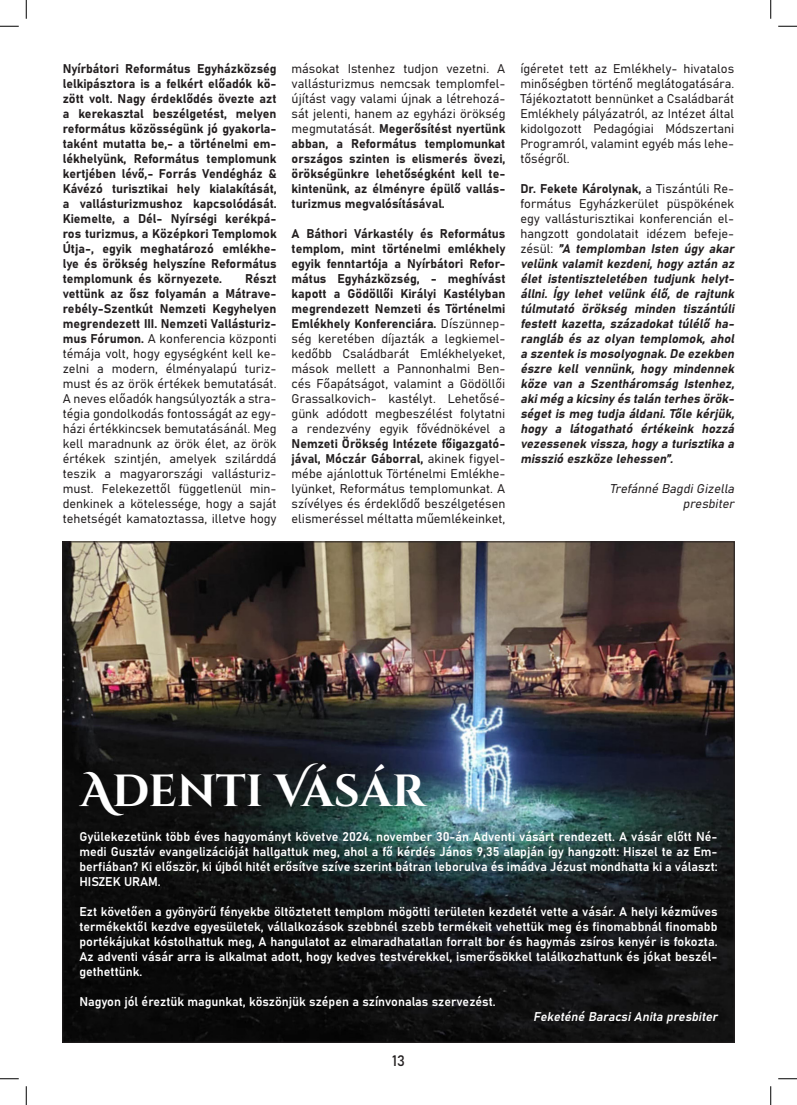
<style>
.page{position:relative;width:797px;height:1105px;background:#fff}
.page>*{position:absolute;margin:0;border:0;box-sizing:border-box;transform-origin:0 0}
.t1{font:700 45px "Cinzel Decorative";color:#fff}
.t2{font:15px "Bahnschrift";color:#231f20}
.t3{font:12.5px/15px "Bahnschrift";color:#231f20;text-align:justify}
.t4{font:12.5px/15px "Bahnschrift";color:#fff;text-align:justify}
.t5{font:italic 12.5px/15px "Bahnschrift";color:#231f20}
.t6{font:italic 12.5px "Bahnschrift";color:#fff}
.s1{font-style:normal}
</style>
<div class="page">
<img style="left:65px;top:544px;width:667px;height:496px">
<svg style="left:0;top:25px;width:19px;height:2px"></svg>
<svg style="left:778px;top:25px;width:19px;height:2px"></svg>
<svg style="left:0;top:1078px;width:19px;height:1px"></svg>
<svg style="left:778px;top:1078px;width:19px;height:1px"></svg>
<svg style="left:25px;top:0;width:2px;height:19px"></svg>
<svg style="left:25px;top:1086px;width:2px;height:19px"></svg>
<svg style="left:770px;top:0;width:1px;height:19px"></svg>
<svg style="left:770px;top:1086px;width:1px;height:19px"></svg>
<p class="t3" style="left:63px;top:60px;width:215px">Nyírbátori Református Egyházközség lelkipásztora is a felkért előadók kö&shy;zött volt. Nagy érdeklődés övezte azt a kerekasztal beszélgetést, melyen református közösségünk jó gyakorla&shy;taként mutatta be,- a történelmi em&shy;lékhelyünk, Református templomunk kertjében lévő,- Forrás Vendégház &amp; Kávézó turisztikai hely kialakítását, a vallásturizmushoz kapcsolódását.<br>Kiemelte, a Dél- Nyírségi kerékpá&shy;ros turizmus, a Középkori Templomok Útja-, egyik meghatározó emlékhe&shy;lye és örökség helyszíne Református templomunk és környezete.</p>
<p class="t3" style="left:63px;top:270px;width:215px;text-indent:182px">Részt vettünk az ősz folyamán a Mátrave&shy;rebély-Szentkút Nemzeti Kegyhelyen megrendezett III. Nemzeti Vallásturiz&shy;mus Fórumon. A konferencia központi témája volt, hogy egységként kell ke&shy;zelni a modern, élményalapú turiz&shy;must és az örök értékek bemutatását.<br>A neves előadók hangsúlyozták a stra&shy;tégia gondolkodás fontosságát az egy&shy;házi értékkincsek bemutatásánál. Meg kell maradnunk az örök élet, az örök értékek szintjén, amelyek szilárddá teszik a magyarországi vallásturiz&shy;must. Felekezettől függetlenül min&shy;denkinek a kötelessége, hogy a saját tehetségét kamatoztassa, illetve hogy</p>
<p class="t3" style="left:291px;top:60px;width:215px">másokat Istenhez tudjon vezetni. A vallásturizmus nemcsak templomfel&shy;újítást vagy valami újnak a létrehozá&shy;sát jelenti, hanem az egyházi örökség megmutatását. Megerősítést nyertünk abban, a Református templomunkat országos szinten is elismerés övezi, örökségünkre lehetőségként kell te&shy;kintenünk, az élményre épülő vallás&shy;turizmus megvalósításával.</p>
<p class="t3" style="left:291px;top:225px;width:215px">A Báthori Várkastély és Református templom, mint történelmi emlékhely egyik fenntartója a Nyírbátori Refor&shy;mátus Egyházközség, - meghívást kapott a Gödöllői Királyi Kastélyban megrendezett Nemzeti és Történelmi Emlékhely Konferenciára. Díszünnep&shy;ség keretében díjazták a legkiemel&shy;kedőbb Családbarát Emlékhelyeket, mások mellett a Pannonhalmi Ben&shy;cés Főapátságot, valamint a Gödöllői Grassalkovich- kastélyt. Lehetősé&shy;günk adódott megbeszélést folytatni a rendezvény egyik fővédnökével a Nemzeti Örökség Intézete főigazgató&shy;jával, Móczár Gáborral, akinek figyel&shy;mébe ajánlottuk Történelmi Emlékhe&shy;lyünket, Református templomunkat. A szívélyes és érdeklődő beszélgetésen elismeréssel méltatta műemlékeinket,</p>
<p class="t3" style="left:520px;top:60px;width:215px">ígéretet tett az Emlékhely- hivatalos minőségben történő meglátogatására.<br>Tájékoztatott bennünket a Családbarát Emlékhely pályázatról, az Intézet által kidolgozott Pedagógiai Módszertani Programról, valamint egyéb más lehe&shy;tőségről.</p>
<p class="t5" style="left:520px;top:180px;width:218px"><span class="s1">Dr. Fekete Károlynak, a Tiszántúli Re&shy;formátus Egyházkerület püspökének egy vallásturisztikai konferencián el&shy;hangzott gondolatait idézem befeje&shy;z é s ü l :</span> ”A templomban Isten úgy akar velünk valamit kezdeni, hogy aztán az élet istentiszteletében tudjunk helyt&shy;állni. Így lehet velünk élő, de rajtunk túlmutató örökség minden tiszántúli festett kazetta, századokat túlélő ha&shy;rangláb és az olyan templomok, ahol a szentek is mosolyognak.De ezekben észre kell vennünk, hogy mindennek köze van a Szentháromság Istenhez, akimég a kicsiny és talán terhes örök&shy;séget is meg tudja áldani. Tőle kérjük, hogy a látogatható értékeink hozzá vezessenek vissza,hogy a turisztika a misszió eszköze lehessen”.</p>
<p class="t5" style="left:609px;top:480px;width:129px">Trefánné BagdiGizella</p>
<p class="t5" style="left:683px;top:495px;width:56px">presbiter</p>
<p class="t1" style="left:80px;top:763px;width:347px">Adenti Vásár</p>
<p class="t4" style="left:79px;top:828px;width:639px">Gyülekezetünk több éves hagyományt követve 2024. november 30-án Adventi vásárt rendezett. A vásár előtt Né&shy;medi Gusztáv evangelizációját hallgattuk meg, ahol a fő kérdés János 9,35 alapján így hangzott: Hiszel te az Em&shy;berfiában? Ki először, ki újból hitét erősítve szíve szerint bátran leborulva és imádva Jézust mondhatta ki a választ:<br>HISZEK URAM.</p>
<p class="t4" style="left:79px;top:903px;width:639px">Ezt követően a gyönyörű fényekbe öltöztetett templom mögötti területen kezdetét vette a vásár. A helyi kézműves termékektől kezdve egyesületek, vállalkozások szebbnél szebb termékeit vehettük meg és finomabbnál finomabb portékájukat kóstolhattuk meg, A hangulatot az elmaradhatatlan forralt bor és hagymás zsíros kenyér is fokozta.<br>Az adventi vásár arra is alkalmat adott, hogy kedves testvérekkel, ismerősökkel találkozhattunk és jókat beszél&shy;gethettünk.</p>
<p class="t4" style="left:79px;top:993px;width:417px">Nagyon jól éreztük magunkat, köszönjük szépen a színvonalas szervezést.</p>
<p class="t6" style="left:533px;top:1007px;width:189px">Feketéné BaracsiAnita presbiter</p>
<p class="t2" style="left:392px;top:1049px;width:14px">13</p>
</div>
